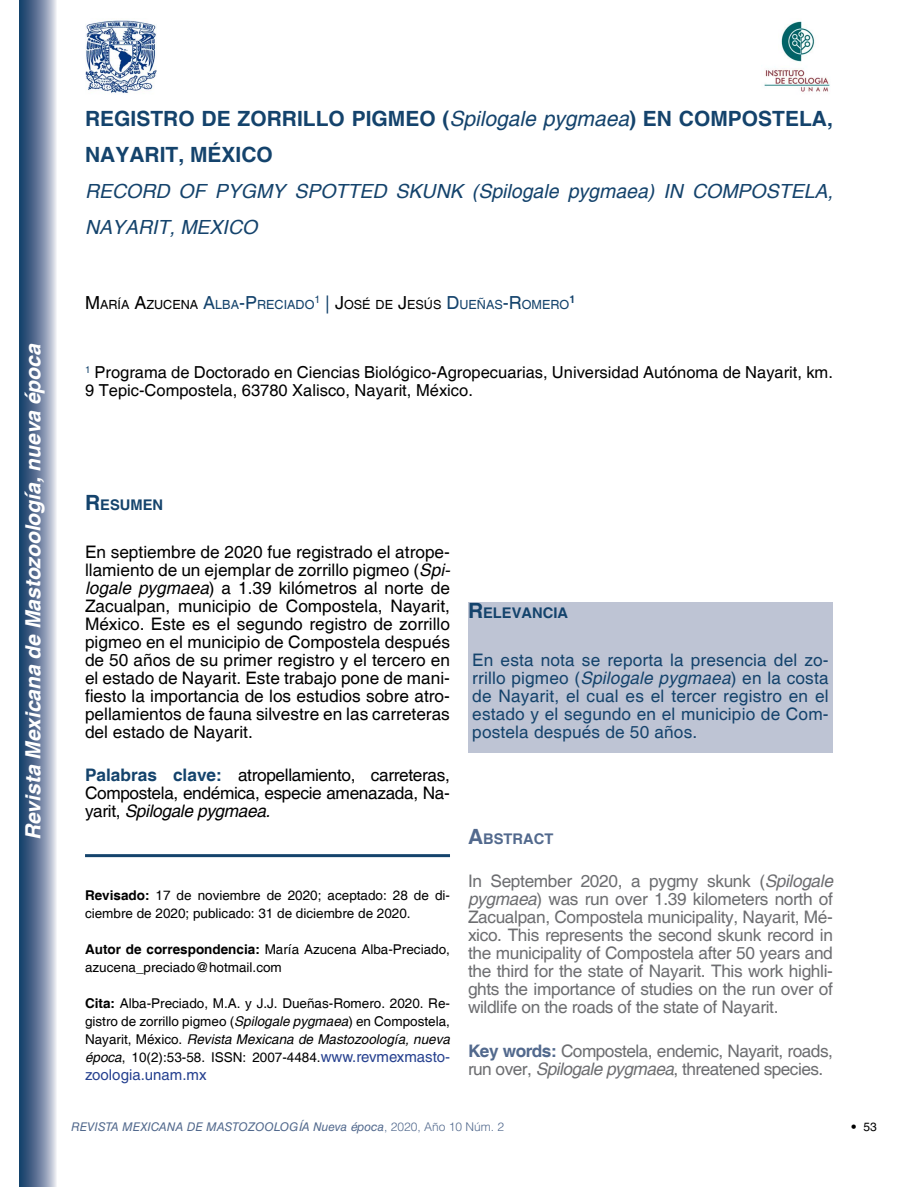
<style>
.page{position:relative;width:918px;height:1188px;background:#fff}
.page>*{position:absolute;margin:0;border:0;box-sizing:border-box;transform-origin:0 0}
.t1{font:700 21px/36px "Helvetica";color:#14436c}
.t2{font:italic 700 21px "Helvetica";color:#fff}
.t3{font:italic 19.5px/36px "Helvetica";color:#14436c}
.t4{font:17.25px/18px "Helvetica";letter-spacing:-.01em;color:#000;text-align:justify}
.t5{font:17.25px/18px "Helvetica";letter-spacing:-.03em;color:#6d6e71;text-align:justify}
.t6{font:17.25px/18px "Helvetica";letter-spacing:.01em;color:#14436c;text-align:justify}
.t7{font:16.5px/18px "Helvetica";color:#000}
.t8{font:15px "Helvetica LT Std";color:#25408f}
.t9{font:700 14.7px "Helvetica";color:#14436c}
.t10{font:700 14.7px "Helvetica";color:#52698d}
.t11{font:13.5px/18px "Helvetica";color:#000}
.t12{font:12.6px "Helvetica";color:#14436c}
.t13{font:italic 12px "Helvetica LT Std";color:#52698d}
.t14{font:12px "Helvetica LT Std";color:#000}
.t15{font:700 10.5px "Helvetica";color:#14436c}
.s1{font-weight:400;font-style:italic}
.s2{font-size:18px;color:#000}
.s3{color:#000}
.s4{font-size:18px}
.s5{font-size:21px}
.s6{font-style:italic}
.s7{font-weight:700;color:#14436c}
.s8{font-weight:700}
.s9{font-family:"Helvetica LT Std";font-size:15px;color:#25408f}
.s10{font-weight:700;color:#52698d}
.s11{font-weight:300;font-style:normal}
.s12{font-weight:300}
</style>
<div class="page">
<svg style="left:20px;top:0;width:36px;height:1186px;background:#6b809e"></svg>
<img style="left:764px;top:21px;width:66px;height:71px">
<div style="left:468px;top:603px;width:365px;height:150px;background:#bec4d4"></div>
<img style="left:85px;top:20px;width:72px;height:73px">
<hr style="left:85px;top:854px;width:365px;height:3px;background:#14436c">
<p class="t2" style="left:20px;top:840px;width:498px;rotate:-90deg">Revista Mexicana de Mastozoología, nueva época</p>
<p class="t1" style="left:85px;top:102px;width:749px">Registro de zorrillo pigmeo (<span class="s1">Spilogale pygmaea</span>) en Compostela,<br>Nayar it, México</p>
<p class="t3" style="left:85px;top:174px;width:749px">RECORD OF PYGMY SPOTTED SKUNK (Spilogale pygmaea) IN COMPOSTELA,<br>NAYARIT, MEXICO</p>
<p class="t12" style="left:85px;top:298px;width:486px"><span class="s2">M</span><span class="s3">ARÍA</span> <span class="s2">A</span><span class="s3">ZUCENA</span> <span class="s4">A</span>LBA<span class="s4">-P</span>RECIADO<sup>1</sup> <span class="s4">|</span> <span class="s2">J</span><span class="s3">OSÉ DE</span> <span class="s2">J</span><span class="s3">ESÚS</span> <span class="s4">D</span> UEÑAS<span class="s4">-R</span>OMERO</p>
<p class="t15" style="left:569px;top:293px;width:7px">1</p>
<p class="t7" style="left:85px;top:364px;width:749px"><sup>1</sup> Programa de Doctorado en Ciencias Biológico-Agropecuarias, Universidad Autónoma de Nayarit, km.<br>9 Tepic-Compostela, 63780 Xalisco, Nayarit, México.</p>
<p class="t9" style="left:85px;top:496px;width:80px"><span class="s5">R</span>ESUMEN</p>
<p class="t4" style="left:85px;top:544px;width:367px">En septiembre de 2020 fue registrado el atrope&shy;llamiento de un ejemplar de zorrillo pigmeo (<span class="s6">Spi&shy;logale pygmaea</span>) a 1.39 kilómetros al norte de Zacualpan, municipio de Compostela, Nayarit, México. Este es el segundo registro de zorrillo pigmeo en el municipio de Compostela después de 50 años de su primer registro y el tercero en el estado de Nayarit. Este trabajo pone de mani&shy;fiesto la importancia de los estudios sobre atro&shy;pellamientos de fauna silvestre en las carreteras del estado de Nayarit.</p>
<p class="t4" style="left:85px;top:767px;width:366px"><span class="s7">Palabras clave:</span> atropellamiento, carreteras, Compostela, endémica, especie amenazada, Na&shy;yarit, <span class="s6">Spilogale pygmaea.</span></p>
<p class="t11" style="left:85px;top:887px;width:366px"><span class="s8">Revisado:</span> 17 de noviembre de 2020; aceptado: 28 de di&shy;ciembre de 2020; publicado: 31 de diciembre de 2020.</p>
<p class="t11" style="left:85px;top:941px;width:366px"><span class="s8">Autor de correspondencia:</span> María Azucena Alba-Preciado, azucena_preciado@hotmail.com</p>
<p class="t11" style="left:85px;top:995px;width:366px;text-align:justify"><span class="s8">Cita:</span> Alba-Preciado, M.A. y J.J. Dueñas-Romero. 2020. Re&shy;gistro de zorrillo pigmeo (<span class="s6">Spilogale pygmaea</span>) en Compostela, Nayarit, México. <span class="s6">Revista Mexicana de Mastozoología, nueva época</span>, 10(2):53-58. ISSN: 2007-4484.<span class="s9">www.revmexmasto-</span></p>
<p class="t8" style="left:85px;top:1066px;width:123px">zoologia.unam.mx</p>
<p class="t9" style="left:468px;top:604px;width:102px"><span class="s5">R</span>ELEVANCIA</p>
<p class="t6" style="left:472px;top:652px;width:358px">En esta nota se reporta la presencia del zo&shy;rrillo pigmeo (<span class="s6">Spilogale pygmaea</span>) en la costa de Nayarit, el cual es el tercer registro en el estado y el segundo en el municipio de Com&shy;postela después de 50 años.</p>
<p class="t10" style="left:468px;top:830px;width:87px"><span class="s5">A</span>BSTRACT</p>
<p class="t5" style="left:468px;top:873px;width:366px">In September 2020, a pygmy skunk (<span class="s6">Spilogale pygmaea</span>) was run over 1.39 kilometers north of Zacualpan, Compostela municipality, Nayarit, Mé&shy;xico. This represents the second skunk record in the municipality of Compostela after 50 years and the third for the state of Nayarit. This work highli&shy;ghts the importance of studies on the run over of wildlife on the roads of the state of Nayarit.</p>
<p class="t5" style="left:468px;top:1042px;width:366px"><span class="s10">Key words:</span> Compostela, endemic, Nayarit, roads, run over, <span class="s6">Spilogale pygmaea</span>, threatened species.</p>
<p class="t13" style="left:71px;top:1120px;width:435px">REVISTA MEXICANA DE MASTOZOOLOGÍA NUEVA ÉPOCA<span class="s11">, 2020, Año 10 Núm. 2</span></p>
<p class="t14" style="left:851px;top:1120px;width:28px"><span class="s12">•</span> 53</p>
</div>
